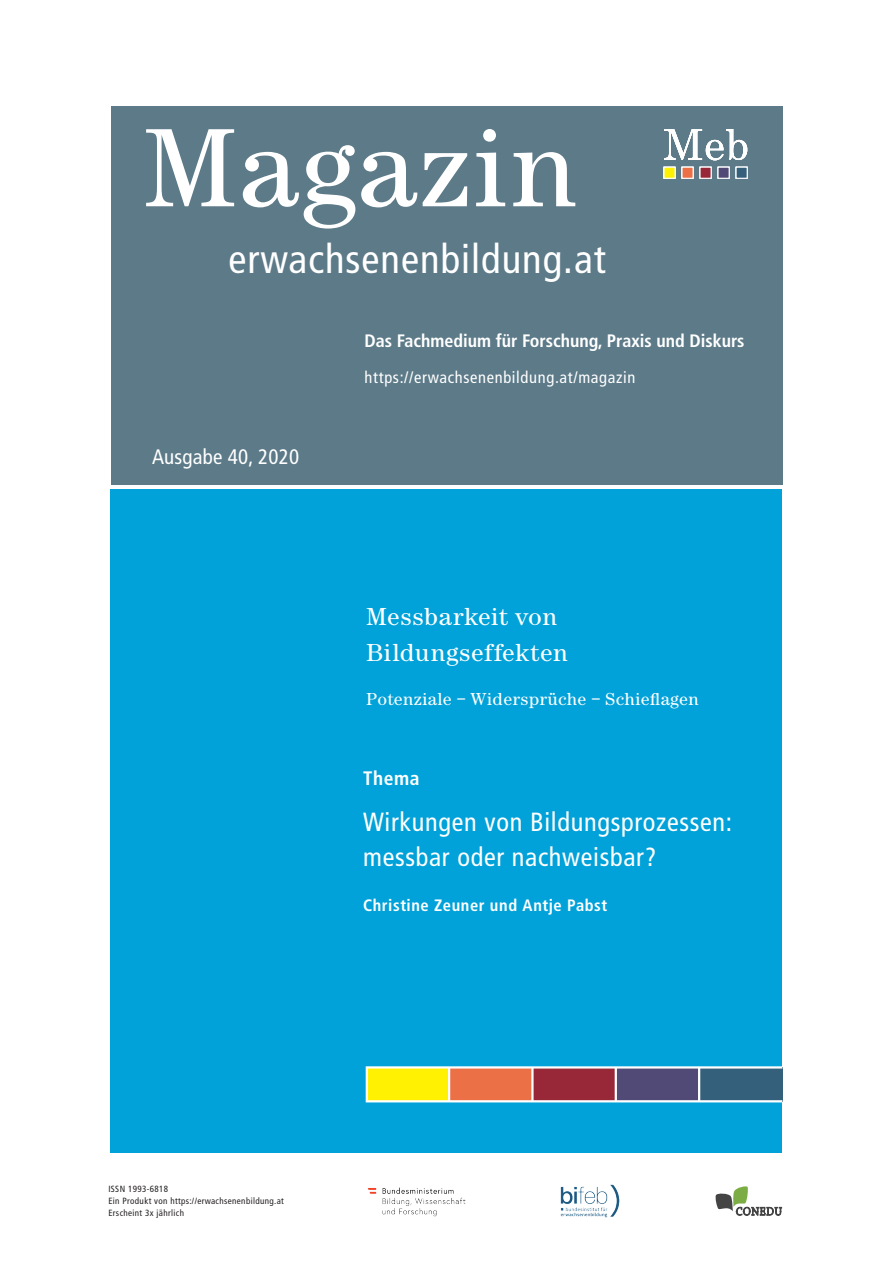
<style>
.page{position:relative;width:893px;height:1263px;background:#fff}
.page>*{position:absolute;margin:0;border:0;box-sizing:border-box;transform-origin:0 0}
.t1{font:condensed 40.5px "Frutiger LT Std";letter-spacing:.025em;color:#fff}
.t2{font:condensed 26.25px/34.5px "Frutiger LT Std";letter-spacing:.025em;color:#fff}
.t3{font:25.5px/36px "Century EF";letter-spacing:.01em;color:#fff}
.t4{font:condensed 21px "Frutiger LT Std";letter-spacing:.01em;color:#fff}
.t5{font:700 condensed 19.5px "Frutiger LT Std";letter-spacing:.03em;color:#fff}
.t6{font:700 condensed 18px "Frutiger LT Std";color:#fff}
.t7{font:18px "Century EF";letter-spacing:.01em;color:#fff}
.t8{font:condensed 16.5px "Frutiger LT Std";letter-spacing:.04em;color:#fff}
.t9{font:700 condensed 16.5px "Frutiger LT Std";letter-spacing:.035em;color:#fff}
.t10{font:condensed 9px/12px "Frutiger LT Std";letter-spacing:.04em;color:#231f20}
</style>
<div class="page">
<div style="left:111px;top:489px;width:671px;height:663px;background:#00a2d9"></div>
<div style="left:111px;top:106px;width:671px;height:379px;background:#5c7a88"></div>
<div style="left:532px;top:1067px;width:84px;height:34px;background:#982738"></div>
<div style="left:616px;top:1067px;width:83px;height:34px;background:#514a76"></div>
<div style="left:699px;top:1067px;width:83px;height:34px;background:#34607b"></div>
<div style="left:367px;top:1067px;width:82px;height:34px;background:#fff101"></div>
<div style="left:449px;top:1067px;width:83px;height:34px;background:#eb7046"></div>
<hr style="left:448px;top:1067px;width:2px;height:34px;background:#fff">
<hr style="left:531px;top:1067px;width:3px;height:34px;background:#fff">
<hr style="left:615px;top:1067px;width:2px;height:34px;background:#fff">
<hr style="left:698px;top:1067px;width:2px;height:34px;background:#fff">
<div style="left:366px;top:1066px;width:417px;height:36px;border:2px solid #fff"></div>
<svg style="left:146px;top:129px;width:429px;height:100px"></svg>
<svg style="left:715px;top:1186px;width:67px;height:29px"></svg>
<img style="left:367px;top:1187px;width:99px;height:30px">
<img style="left:561px;top:1185px;width:59px;height:32px">
<div style="left:700px;top:167px;width:11px;height:11px;background:#982738;border:1px solid #fff"></div>
<div style="left:718px;top:167px;width:11px;height:11px;background:#514a76;border:1px solid #fff"></div>
<div style="left:736px;top:167px;width:11px;height:11px;background:#34607b;border:1px solid #fff"></div>
<div style="left:664px;top:167px;width:11px;height:11px;background:#fff101"></div>
<div style="left:682px;top:167px;width:11px;height:11px;background:#eb7046;border:1px solid #fff"></div>
<svg style="left:664px;top:129px;width:83px;height:31px"></svg>
<h1 class="t1" style="left:229px;top:235px;width:379px">erwachsenenbildung.at</h1>
<h3 class="t4" style="left:152px;top:444px;width:149px">Ausgabe 40, 2020</h3>
<h3 class="t6" style="left:365px;top:330px;width:381px">Das Fachmedium für Forschung, Praxis und Diskurs</h3>
<h3 class="t8" style="left:365px;top:367px;width:272px">https://erwachsenenbildung.at/magazin</h3>
<h3 class="t3" style="left:366px;top:600px;width:203px">Messbarkeit von<br>Bildungseffekten</h3>
<h3 class="t7" style="left:366px;top:688px;width:334px">Potenziale – Widersprüche – Schieflagen</h3>
<h3 class="t5" style="left:363px;top:766px;width:58px">Thema</h3>
<h2 class="t2" style="left:363px;top:805px;width:371px">Wirkungen von Bildungsprozessen: messbar oder nachweisbar?</h2>
<h3 class="t9" style="left:363px;top:896px;width:246px">Christine Zeuner und Antje Pabst</h3>
<p class="t10" style="left:108px;top:1183px;width:177px">ISSN 1993-6818<br>Ein Produkt von https://erwachsenenbildung.at<br>Erscheint 3x jährlich</p>
</div>
